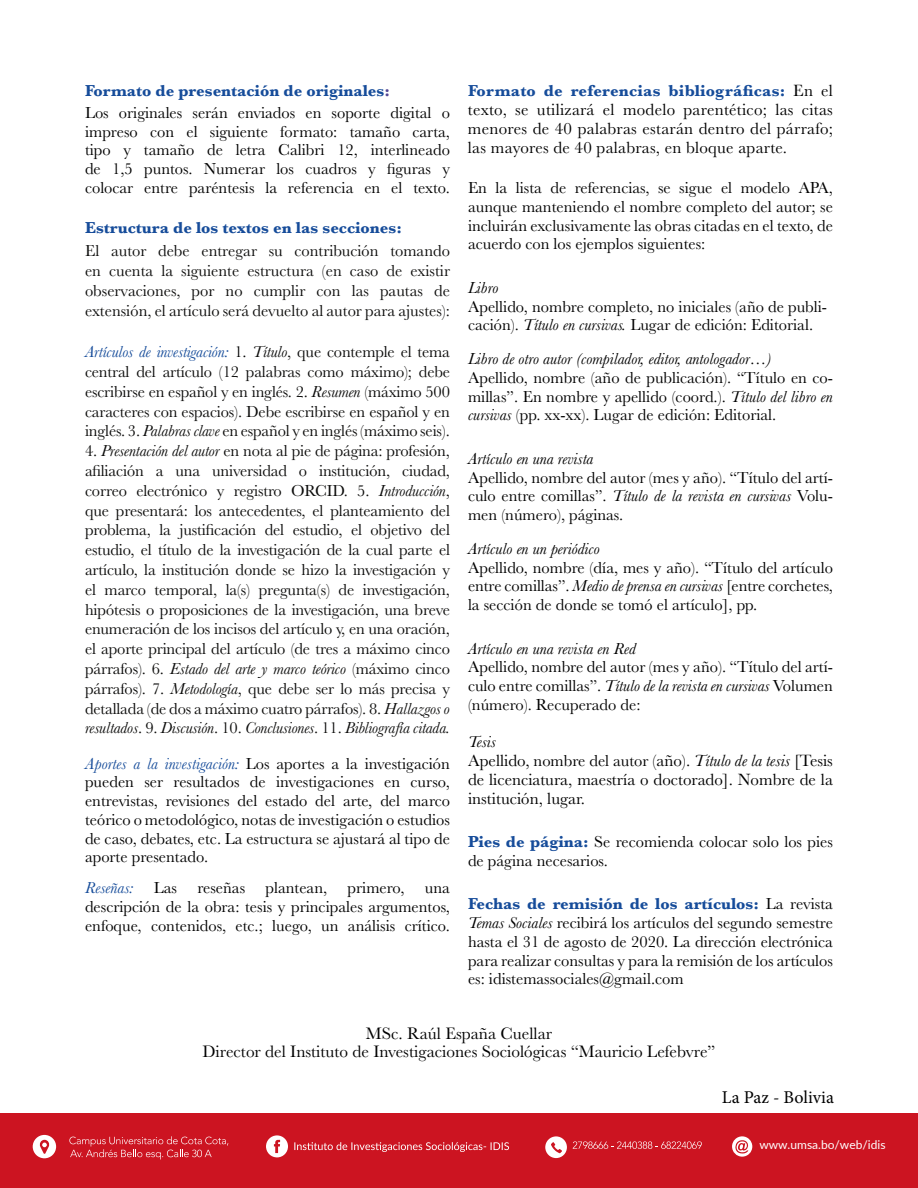
<style>
.page{position:relative;width:918px;height:1188px;background:#fff}
.page>*{position:absolute;margin:0;border:0;box-sizing:border-box;transform-origin:0 0}
.t1{font:18px "Minion Pro";color:#000}
.t2{font:17.25px/18px "Baskerville";color:#000;text-align:center}
.t3{font:16.95px/18.8px "Baskerville";color:#000;text-align:justify}
.t4{font:16.5px/18.8px "Baskerville";color:#000;text-align:justify}
.t5{font:16.5px/19.8px "Baskerville";letter-spacing:-.01em;color:#0c0c0b;text-align:justify}
.t6{font:italic 16.5px "Baskerville";color:#000}
.t7{font:700 16.5px "Baskerville";color:#164c9a}
.t8{font:12px "Lato";color:#fff}
.s1{font-weight:700;color:#164c9a}
.s2{font-weight:700;color:#544694}
.s3{font-style:italic;color:#164c9a}
.s4{color:#000}
.s5{font-style:italic}
.s6{font-weight:400;font-size:16.95px;color:#000}
.s7{font-size:16.5px}
</style>
<div class="page">
<div style="left:0;top:1113px;width:918px;height:75px;background:#cc1421"></div>
<div style="left:33px;top:1135px;width:23px;height:23px;background:#fff;border-radius:50%"></div>
<svg style="left:39px;top:1140px;width:11px;height:14px"></svg>
<svg style="left:266px;top:1135px;width:22px;height:23px"></svg>
<svg style="left:294px;top:1142px;width:215px;height:10px"></svg>
<svg style="left:732px;top:1136px;width:20px;height:21px"></svg>
<svg style="left:69px;top:1136px;width:159px;height:23px"></svg>
<div style="left:545px;top:1136px;width:22px;height:22px;background:#fff;border-radius:50%"></div>
<svg style="left:551px;top:1142px;width:11px;height:11px"></svg>
<svg style="left:573px;top:1141px;width:129px;height:8px"></svg>
<p class="t4" style="left:85px;top:80px;width:366px;line-height:21.8px"><span class="s1">Formato de presentación de originales</span><span class="s2">:<br></span>Los originales serán enviados en soporte digital o</p>
<p class="t4" style="left:85px;top:122px;width:366px">impreso con el siguiente formato: tamaño carta, tipo y tamaño de letra Calibri 12, interlineado de 1,5 puntos. Numerar los cuadros y figuras y colocar entre paréntesis la referencia en el texto.</p>
<p class="t7" style="left:85px;top:217px;width:318px">Estructura de los textos en las secciones:</p>
<p class="t5" style="left:85px;top:241px;width:366px">El autor debe entregar su contribución tomando en cuenta la siguiente estructura (en caso de existir observaciones, por no cumplir con las pautas de extensión, el artículo será devuelto al autor para ajustes):</p>
<p class="t5" style="left:85px;top:342px;width:367px"><span class="s3">Artículos de investigación:</span> <span class="s4">1.</span> <span class="s5">Título</span>, que contemple el tema central del artículo (12 palabras como máximo); debe escribirse en español y en inglés. 2. <span class="s5">Resumen</span> (máximo 500 caracteres con espacios). Debe escribirse en español y en inglés. 3. <span class="s5">Palabras clave</span> en español y en inglés (máximo seis).</p>
<p class="t5" style="left:85px;top:441px;width:366px">4. <span class="s5">Presentación del autor</span> en nota al pie de página: profesión, afiliación a una universidad o institución, ciudad, correo electrónico y registro ORCID. 5. <span class="s5">Introducción</span>, que presentará: los antecedentes, el planteamiento del problema, la justificación del estudio, el objetivo del estudio, el título de la investigación de la cual parte el artículo, la institución donde se hizo la investigación y el marco temporal, la(s) pregunta(s) de investigación, hipótesis o proposiciones de la investigación, una breve enumeración de los incisos del artículo y, en una oración, el aporte principal del artículo (de tres a máximo cinco párrafos). 6. <span class="s5">Estado del arte y marco teórico</span> (máximo cinco párrafos). 7. <span class="s5">Metodología</span>, que debe ser lo más precisa y detallada (de dos a máximo cuatro párrafos). 8. <span class="s5">Hallazgos o resultados</span>. 9. <span class="s5">Discusión</span>. 10. <span class="s5">Conclusiones</span>. 11. <span class="s5">Bibliografía citada.</span></p>
<p class="t4" style="left:85px;top:754px;width:366px"><span class="s3">Aportes a la investigación:</span> Los aportes a la investigación pueden ser resultados de investigaciones en curso, entrevistas, revisiones del estado del arte, del marco teórico o metodológico, notas de investigación o estudios de caso, debates, etc. La estructura se ajustará al tipo de aporte presentado.</p>
<p class="t4" style="left:85px;top:879px;width:366px"><span class="s3">Reseñas:</span> Las reseñas plantean, primero, una descripción de la obra: tesis y principales argumentos, enfoque, contenidos, etc.; luego, un análisis crítico.</p>
<p class="t7" style="left:468px;top:79px;width:366px">Formato de referencias bibliográficas: <span class="s6">En el</span></p>
<p class="t3" style="left:468px;top:101px;width:366px">texto, se utilizará el modelo parentético; las citas menores de 40 palabras estarán dentro del párrafo; las mayores de 40 palabras, en bloque aparte.</p>
<p class="t4" style="left:468px;top:179px;width:366px">En la lista de referencias, se sigue el modelo APA, aunque manteniendo el nombre completo del autor; se incluirán exclusivamente las obras citadas en el texto, de acuerdo con los ejemplos siguientes:</p>
<p class="t6" style="left:468px;top:277px;width:32px">Libro</p>
<p class="t4" style="left:468px;top:297px;width:360px">Apellido, nombre completo, no iniciales (año de publi&shy;cación). <span class="s5">Título en cursivas.</span> Lugar de edición: Editorial.</p>
<p class="t6" style="left:468px;top:348px;width:305px">Libro de otro autor (compilador, editor, antologador…)</p>
<p class="t4" style="left:468px;top:368px;width:366px">Apellido, nombre (año de publicación). “Título en co&shy;millas”. En nombre y apellido (coord.). <span class="s5">Título del libro en cursivas</span> (pp. xx-xx). Lugar de edición: Editorial.</p>
<p class="t6" style="left:468px;top:448px;width:127px">Artículo en una revista</p>
<p class="t4" style="left:468px;top:468px;width:366px">Apellido, nombre del autor (mes y año). “Título del artí&shy;culo entre comillas”. <span class="s5">Título de la revista en cursivas</span> Volu&shy;men (número), páginas.</p>
<p class="t6" style="left:468px;top:538px;width:133px">Artículo en un periódico</p>
<p class="t4" style="left:468px;top:558px;width:366px">Apellido, nombre (día, mes y año). “Título del artículo entre comillas”. <span class="s5">Medio de prensa en cursivas</span> [entre corchetes, la sección de donde se tomó el artículo], pp.</p>
<p class="t6" style="left:468px;top:637px;width:169px">Artículo en una revista en Red</p>
<p class="t4" style="left:468px;top:658px;width:366px">Apellido, nombre del autor (mes y año). “Título del artí&shy;culo entre comillas”. <span class="s5">Título de la revista en cursivas</span> Volumen (número). Recuperado de:</p>
<p class="t6" style="left:468px;top:731px;width:30px">Tesis</p>
<p class="t3" style="left:468px;top:752px;width:366px">Apellido, <span class="s7">nombre del autor</span> (año). <span class="s5">Título de la tesis</span> [Tesis de licenciatura, maestría o doctorado]. Nombre de la institución, lugar.</p>
<p class="t4" style="left:468px;top:833px;width:366px"><span class="s1">Pies de página:</span> Se recomienda colocar solo los pies de página necesarios.</p>
<p class="t4" style="left:468px;top:895px;width:366px"><span class="s1">Fechas de remisión de los artículos:</span> La revista <span class="s5">Temas Sociales</span> recibirá los artículos del segundo semestre hasta el 31 de agosto de 2020. La dirección electrónica para realizar consultas y para la remisión de los artículos es: idistemassociales@gmail.com</p>
<p class="t2" style="left:203px;top:1025px;width:514px">MSc. Raúl España Cuellar<br>Director del Instituto de Investigaciones Sociológicas “Mauricio Lefebvre”</p>
<p class="t1" style="left:722px;top:1085px;width:114px">La Paz - Bolivia</p>
<p class="t8" style="left:759px;top:1136px;width:128px">www.umsa.bo/web/idis</p>
</div>
